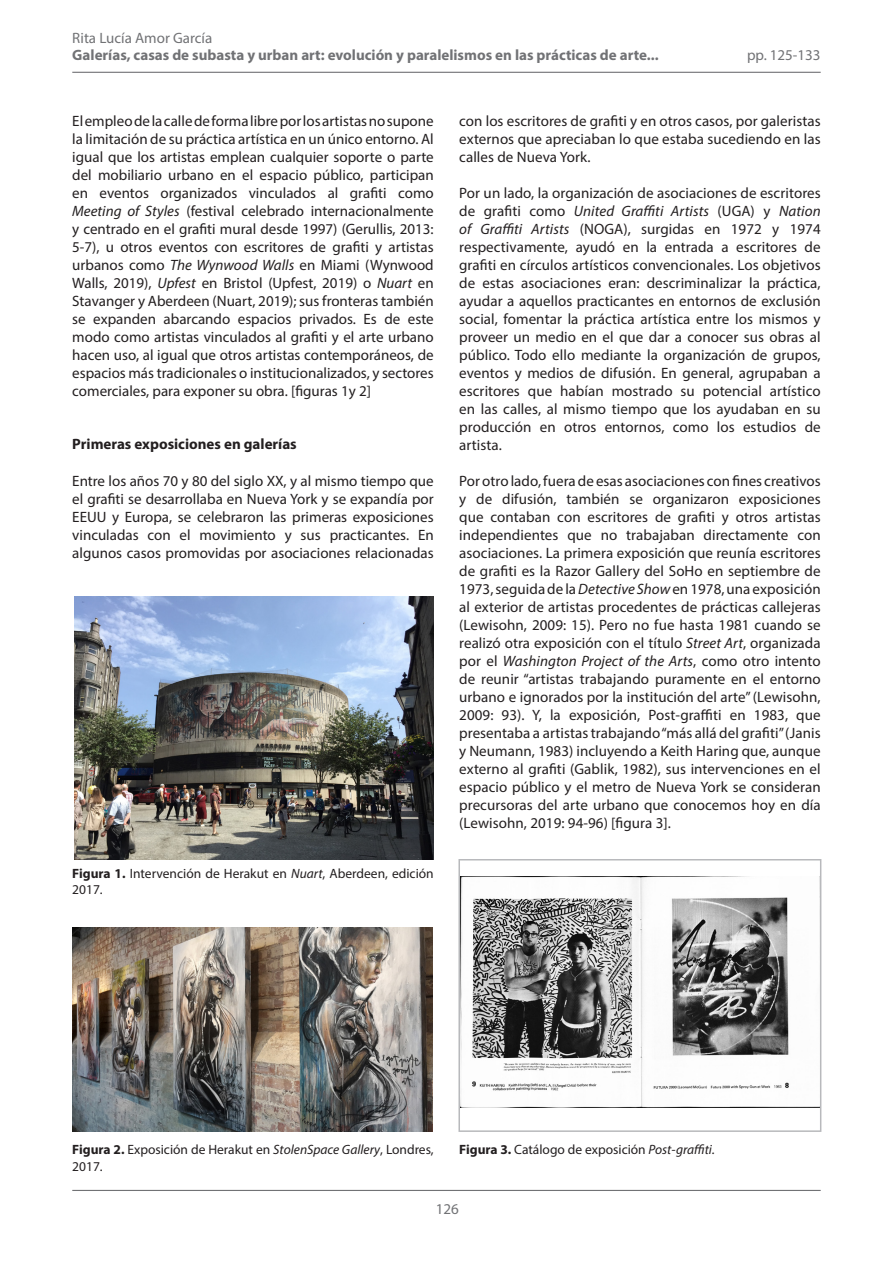
<style>
.page{position:relative;width:893px;height:1263px;background:#fff}
.page>*{position:absolute;margin:0;border:0;box-sizing:border-box;transform-origin:0 0}
.Tipo_de_texto{font:15px/18px "Myriad Pro";letter-spacing:.005em;color:#231f20;text-align:justify}
.t1{font:700 15px "Myriad Pro";color:#717275}
.Nombre_del_autor{font:15px "Myriad Pro";color:#717275}
.negrita_titulito{font:700 15px "Myriad Pro";color:#231f20}
.Pies_de_foto{font:13.5px/16.5px "Myriad Pro";color:#231f20}
.s1{font-style:italic}
.s2{font-weight:700}
</style>
<div class="page">
<hr style="left:72px;top:72px;width:749px;height:1px;background:#717275">
<hr style="left:72px;top:1190px;width:749px;height:1px;background:#717275">
<img style="left:74px;top:597px;width:360px;height:262px">
<img style="left:72px;top:927px;width:361px;height:204px">
<img style="left:461px;top:876px;width:357px;height:232px">
<div style="left:458px;top:859px;width:363px;height:273px;border:2px solid #b8b9bc"></div>
<p class="Nombre_del_autor" style="left:72px;top:29px;width:142px">Rita Lucía Amor García</p>
<p class="t1" style="left:72px;top:45px;width:588px">Galerías, casas de subasta y urban art: evolución y paralelismos en las prácticas de arte...</p>
<p class="Nombre_del_autor" style="left:747px;top:45px;width:75px">pp. 125-133</p>
<p class="Tipo_de_texto" style="left:72px;top:112px;width:363px">El empleo de la calle de forma libre por los artistas no supone la limitación de su práctica artística en un único entorno. Al igual que los artistas emplean cualquier soporte o parte del mobiliario urbano en el espacio público, participan en eventos organizados vinculados al grafiti como <span class="s1">Meeting of Styles</span> (festival celebrado internacionalmente y centrado en el grafiti mural desde 1997) (Gerullis, 2013:<br>5-7), u otros eventos con escritores de grafiti y artistas urbanos como <span class="s1">The Wynwood Walls</span> en Miami (Wynwood Walls, 2019), <span class="s1">Upfest</span> en Bristol (Upfest, 2019) o <span class="s1">Nuart</span> en Stavanger y Aberdeen (Nuart, 2019); sus fronteras también se expanden abarcando espacios privados. Es de este modo como artistas vinculados al grafiti y el arte urbano hacen uso, al igual que otros artistas contemporáneos, de espacios más tradicionales o institucionalizados, y sectores comerciales, para exponer su obra. [figuras 1y 2]</p>
<p class="negrita_titulito" style="left:72px;top:434px;width:226px">Primeras exposiciones en galerías</p>
<p class="Tipo_de_texto" style="left:72px;top:472px;width:363px">Entre los años 70 y 80 del siglo XX, y al mismo tiempo que el grafiti se desarrollaba en Nueva York y se expandía por EEUU y Europa, se celebraron las primeras exposiciones vinculadas con el movimiento y sus practicantes. En algunos casos promovidas por asociaciones relacionadas</p>
<p class="Pies_de_foto" style="left:72px;top:865px;width:363px"><span class="s2">Figura 1.</span> Intervención de Herakut en <span class="s1">Nuart</span>, Aberdeen, edición<br>2017.</p>
<p class="Tipo_de_texto" style="left:459px;top:112px;width:363px">con los escritores de grafiti y en otros casos, por galeristas externos que apreciaban lo que estaba sucediendo en las calles de Nueva York.</p>
<p class="Tipo_de_texto" style="left:459px;top:184px;width:363px">Por un lado, la organización de asociaciones de escritores de grafiti como <span class="s1">United Graffiti Artists</span> (UGA) y <span class="s1">Nation of Graffiti Artists</span> (NOGA), surgidas en 1972 y 1974 respectivamente, ayudó en la entrada a escritores de grafiti en círculos artísticos convencionales. Los objetivos de estas asociaciones eran: descriminalizar la práctica, ayudar a aquellos practicantes en entornos de exclusión social, fomentar la práctica artística entre los mismos y proveer un medio en el que dar a conocer sus obras al público. Todo ello mediante la organización de grupos, eventos y medios de difusión. En general, agrupaban a escritores que habían mostrado su potencial artístico en las calles, al mismo tiempo que los ayudaban en su producción en otros entornos, como los estudios de artista.</p>
<p class="Tipo_de_texto" style="left:459px;top:472px;width:363px">Por otro lado, fuera de esas asociaciones con fines creativos y de difusión, también se organizaron exposiciones que contaban con escritores de grafiti y otros artistas independientes que no trabajaban directamente con asociaciones. La primera exposición que reunía escritores de grafiti es la Razor Gallery del SoHo en septiembre de 1973, seguida de la <span class="s1">Detective Show</span> en 1978, una exposición al exterior de artistas procedentes de prácticas callejeras (Lewisohn, 2009: 15). Pero no fue hasta 1981 cuando se realizó otra exposición con el título <span class="s1">Street Art</span>, organizada por el <span class="s1">Washington Project of the Arts</span>, como otro intento de reunir “artistas trabajando puramente en el entorno urbano e ignorados por la institución del arte” (Lewisohn, 2009: 93). Y, la exposición, Post-graffiti en 1983, que presentaba a artistas trabajando “más allá del grafiti” (Janis y Neumann, 1983) incluyendo a Keith Haring que, aunque externo al grafiti (Gablik, 1982), sus intervenciones en el espacio público y el metro de Nueva York se consideran precursoras del arte urbano que conocemos hoy en día (Lewisohn, 2019: 94-96) [figura 3].</p>
<p class="Pies_de_foto" style="left:72px;top:1141px;width:363px"><span class="s2">Figura 2.</span> Exposición de Herakut en <span class="s1">StolenSpace Gallery</span>, Londres,<br>2017.</p>
<p class="Pies_de_foto" style="left:459px;top:1141px;width:257px"><span class="s2">Figura 3.</span> Catálogo de exposición <span class="s1">Post-graffiti.</span></p>
<p class="Nombre_del_autor" style="left:436px;top:1200px;width:25px">126</p>
</div>
